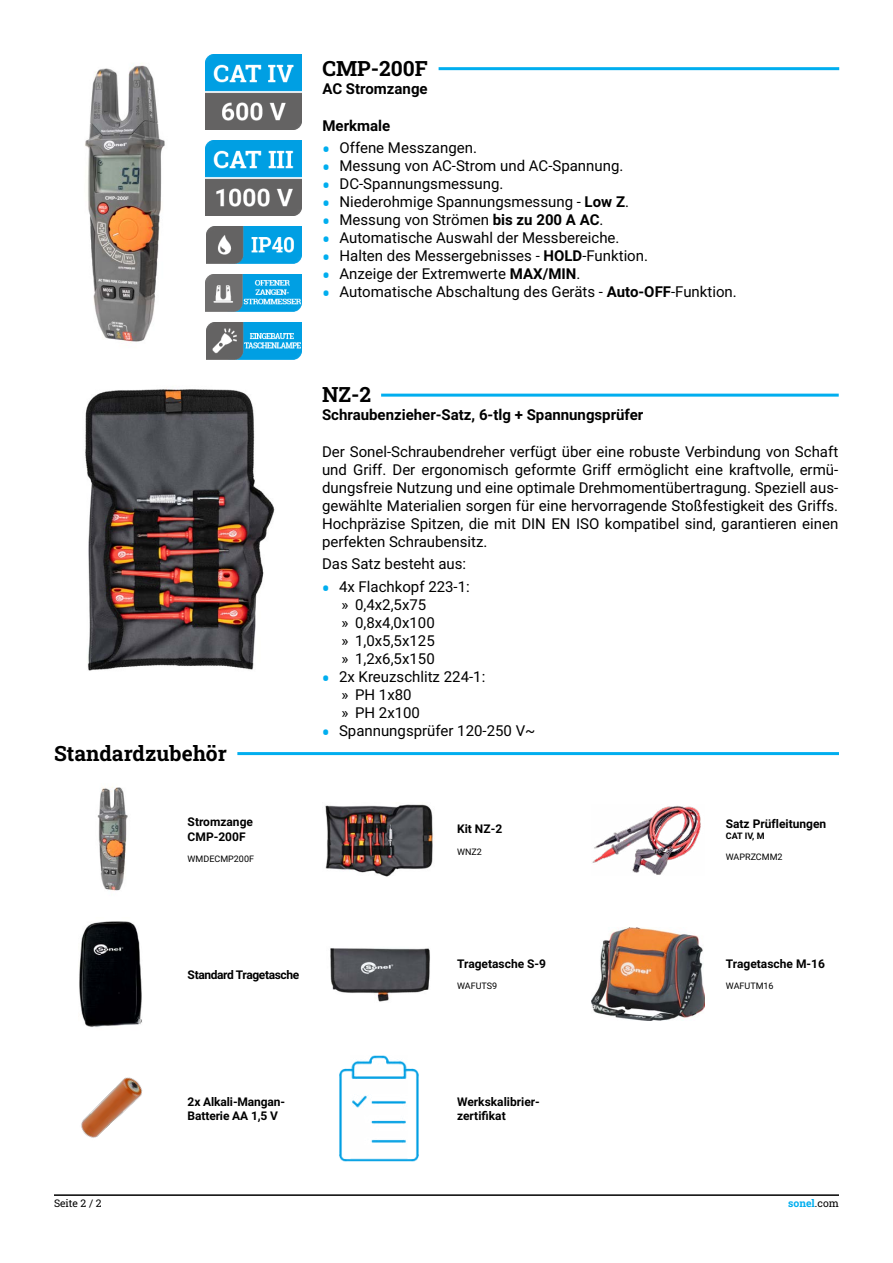
<style>
.page{position:relative;width:893px;height:1263px;background:#fff}
.page>*{position:absolute;margin:0;border:0;box-sizing:border-box;transform-origin:0 0}
.Nagłówek_2{font:21px "Roboto Slab";color:#000}
.Opis_treść{font:15px/18px "Roboto";color:#000;text-align:justify}
.Opis_treść-2{font:700 15px "Roboto";color:#000}
.Akcesoria_nazwa{font:700 12px/14.4px "Roboto";color:#000}
.Akcesoria_nazwa-2{font:700 12px "Roboto";letter-spacing:-.03em;color:#000}
.t1{font:10.5px "Roboto Slab";color:#00aeef}
.t2{font:10.5px "Roboto Slab";color:#000}
.Akcesoria_Index{font:9px "Roboto";color:#000}
.Akcesoria_nazwa-3{font:700 9px "Roboto";color:#000}
.Opis_treść-3{font:9px "Roboto";color:#000}
.s1{font-family:"Roboto Slab";font-size:21px;color:#00aeef}
.s2{font-weight:700}
.s3{color:#000}
</style>
<div class="page">
<hr style="left:54px;top:1194px;width:785px;height:2px;background:#000">
<hr style="left:439px;top:67px;width:400px;height:3px;background:#00aeef">
<img style="left:206px;top:54px;width:95px;height:76px">
<img style="left:206px;top:140px;width:95px;height:76px">
<img style="left:206px;top:226px;width:95px;height:38px">
<img style="left:206px;top:322px;width:95px;height:37px">
<img style="left:206px;top:274px;width:95px;height:37px">
<hr style="left:381px;top:394px;width:458px;height:3px;background:#00aeef">
<img style="left:85px;top:389px;width:190px;height:282px">
<img style="left:97px;top:787px;width:31px;height:104px">
<img style="left:325px;top:804px;width:108px;height:73px">
<img style="left:339px;top:1055px;width:80px;height:107px">
<img style="left:81px;top:1077px;width:62px;height:61px">
<img style="left:592px;top:927px;width:113px;height:94px">
<img style="left:592px;top:805px;width:109px;height:70px">
<img style="left:79px;top:921px;width:63px;height:106px">
<img style="left:330px;top:948px;width:100px;height:54px">
<img style="left:85px;top:63px;width:80px;height:279px">
<hr style="left:237px;top:752px;width:602px;height:3px;background:#00aeef">
<p class="Nagłówek_2" style="left:322px;top:54px;width:107px">CMP-200F</p>
<p class="Opis_treść-2" style="left:322px;top:78px;width:107px">AC Stromzange</p>
<p class="Opis_treść-2" style="left:322px;top:115px;width:69px">Merkmale</p>
<p class="Opis_treść" style="left:322px;top:138px;width:156px"><span class="s1">•</span> Offene Messzangen.</p>
<p class="Opis_treść" style="left:322px;top:156px;width:302px"><span class="s1">•</span> Messung von AC-Strom und AC-Spannung.</p>
<p class="Opis_treść" style="left:322px;top:174px;width:182px"><span class="s1">•</span> DC-Spannungsmessung.</p>
<p class="Opis_treść" style="left:322px;top:192px;width:308px"><span class="s1">•</span> Niederohmige Spannungsmessung - <span class="s2">Low Z</span>.</p>
<p class="Opis_treść" style="left:322px;top:210px;width:282px"><span class="s1">•</span> Messung von Strömen <span class="s2">bis zu 200 A AC</span>.</p>
<p class="Opis_treść" style="left:322px;top:228px;width:299px"><span class="s1">•</span> Automatische Auswahl der Messbereiche.</p>
<p class="Opis_treść" style="left:322px;top:246px;width:327px"><span class="s1">•</span> Halten des Messergebnisses - <span class="s2">HOLD</span>-Funktion.</p>
<p class="Opis_treść" style="left:322px;top:264px;width:259px"><span class="s1">•</span> Anzeige der Extremwerte <span class="s2">MAX/MIN</span>.</p>
<p class="Opis_treść" style="left:322px;top:282px;width:416px"><span class="s1">•</span> Automatische Abschaltung des Geräts - <span class="s2">Auto-OFF</span>-Funktion.</p>
<p class="Nagłówek_2" style="left:54px;top:739px;width:174px">Standardzubehör</p>
<p class="Akcesoria_nazwa" style="left:188px;top:814px;width:67px">Stromzange<br>CMP-200F</p>
<p class="Akcesoria_Index" style="left:188px;top:853px;width:68px">WMDECMP200F</p>
<p class="Nagłówek_2" style="left:322px;top:380px;width:51px">NZ-2</p>
<p class="Opis_treść-2" style="left:322px;top:405px;width:323px">Schraubenzieher-Satz, 6-tlg + Spannungsprüfer</p>
<p class="Opis_treść" style="left:322px;top:442px;width:518px">Der Sonel-Schraubendreher verfügt über eine robuste Verbindung von Schaft und Griff. Der ergonomisch geformte Griff ermöglicht eine kraftvolle, ermü&shy;dungsfreie Nutzung und eine optimale Drehmomentübertragung. Speziell aus&shy;gewählte Materialien sorgen für eine hervorragende Stoßfestigkeit des Griffs.<br>Hochpräzise Spitzen, die mit DIN EN ISO kompatibel sind, garantieren einen perfekten Schraubensitz.</p>
<p class="Opis_treść" style="left:322px;top:554px;width:146px">Das Satz besteht aus:</p>
<p class="Opis_treść" style="left:322px;top:577px;width:149px"><span class="s1">•</span> 4x Flachkopf 223-1:</p>
<p class="Opis_treść" style="left:341px;top:595px;width:86px">» 0,4x2,5x75</p>
<p class="Opis_treść" style="left:341px;top:613px;width:95px">» 0,8x4,0x100</p>
<p class="Opis_treść" style="left:341px;top:631px;width:95px">» 1,0x5,5x125</p>
<p class="Opis_treść" style="left:341px;top:649px;width:95px">» 1,2x6,5x150</p>
<p class="Opis_treść" style="left:322px;top:667px;width:165px"><span class="s1">•</span> 2x Kreuzschlitz 224-1:</p>
<p class="Opis_treść" style="left:341px;top:685px;width:72px">» PH 1x80</p>
<p class="Opis_treść" style="left:341px;top:703px;width:80px">» PH 2x100</p>
<p class="Opis_treść" style="left:322px;top:721px;width:215px"><span class="s1">•</span> Spannungsprüfer 120-250 V~</p>
<p class="Akcesoria_nazwa" style="left:457px;top:821px;width:47px">Kit NZ-2</p>
<p class="Akcesoria_Index" style="left:457px;top:845px;width:26px">WNZ2</p>
<p class="Akcesoria_nazwa" style="left:726px;top:816px;width:102px">Satz Prüfleitungen</p>
<p class="Akcesoria_nazwa-3" style="left:726px;top:829px;width:40px">CAT IV, M</p>
<p class="Akcesoria_Index" style="left:726px;top:851px;width:58px">WAPRZCMM2</p>
<p class="Akcesoria_nazwa-2" style="left:188px;top:966px;width:113px">Standard Tragetasche</p>
<p class="Akcesoria_nazwa" style="left:457px;top:956px;width:91px">Tragetasche S-9</p>
<p class="Opis_treść-3" style="left:457px;top:980px;width:42px">WAFUTS9</p>
<p class="Akcesoria_nazwa" style="left:726px;top:956px;width:101px">Tragetasche M-16</p>
<p class="Akcesoria_Index" style="left:726px;top:980px;width:49px">WAFUTM16</p>
<p class="Akcesoria_nazwa" style="left:188px;top:1094px;width:99px">2x Alkali-Mangan-<br>Batterie AA 1,5 V</p>
<p class="Akcesoria_nazwa" style="left:457px;top:1094px;width:84px">Werkskalibrier&shy;zertifikat</p>
<p class="t2" style="left:54px;top:1196px;width:49px">Seite 2 / 2</p>
<p class="t1" style="left:788px;top:1196px;width:52px">sonel<span class="s3">.com</span></p>
</div>
